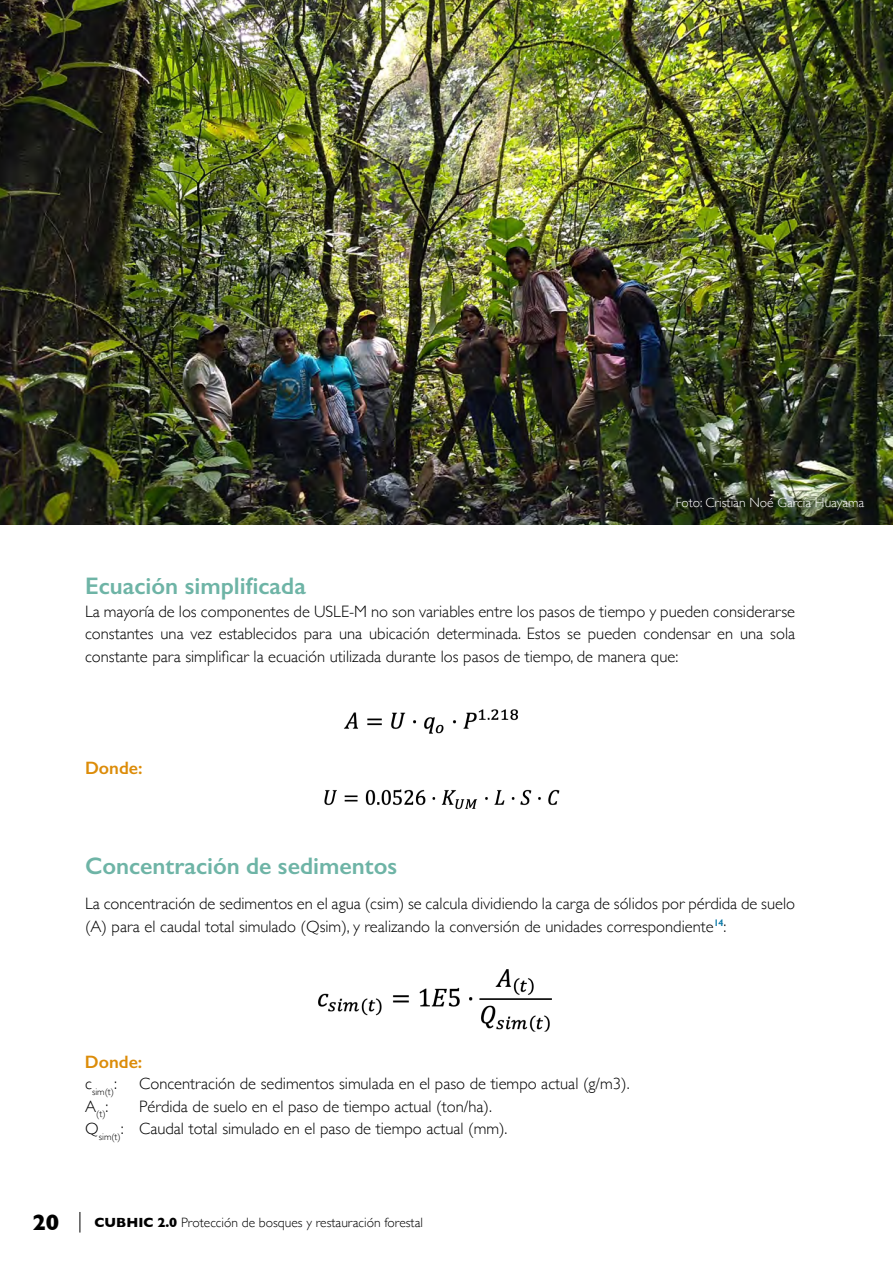
<style>
.page{position:relative;width:893px;height:1263px;background:#fff}
.page>*{position:absolute;margin:0;border:0;box-sizing:border-box;transform-origin:0 0}
.Subsubtitulos{font:600 24px "Gill Sans";color:#6eb4a6}
.t1{font:700 22.5px "Gill Sans";color:#000}
.Subtitulos{font:600 18px "Gill Sans";color:#dc8c09}
.Body-text{font:300 16.5px/22.5px "Gill Sans";color:#000;text-align:justify}
.t2{font:300 13.5px "Gill Sans";color:#000}
.Cuerpo_de_texto{font:300 13.5px "Gill Sans";color:#fff}
.Body-text-2{font:300 9.6px "Gill Sans";color:#000}
.s1{font-weight:700}
</style>
<div class="page">
<svg style="left:80px;top:1212px;width:1px;height:20px"></svg>
<img style="left:344px;top:709px;width:174px;height:25px">
<img style="left:324px;top:789px;width:236px;height:21px">
<img style="left:318px;top:969px;width:234px;height:63px">
<img style="left:0;top:0;width:893px;height:524px">
<div style="left:671px;top:492px;width:204px;height:28px;background:#000;opacity:.75"></div>
<p class="Subsubtitulos" style="left:85px;top:572px;width:222px">Ecuación simplificada</p>
<p class="Cuerpo_de_texto" style="left:676px;top:492px;width:190px">Foto: Cristian Noé García Huayama</p>
<p class="Body-text" style="left:85px;top:599px;width:712px">La mayoría de los componentes de USLE-M no son variables entre los pasos de tiempo y pueden considerarse constantes una vez establecidos para una ubicación determinada. Estos se pueden condensar en una sola constante para simplificar la ecuación utilizada durante los pasos de tiempo, de manera que:</p>
<p class="Subtitulos" style="left:85px;top:757px;width:59px">Donde:</p>
<p class="Subsubtitulos" style="left:85px;top:851px;width:314px">Concentración de sedimentos</p>
<p class="Body-text" style="left:85px;top:892px;width:712px">La concentración de sedimentos en el agua (csim) se calcula dividiendo la carga de sólidos por pérdida de suelo (A) para el caudal total simulado (Qsim), y realizando la conversión de unidades correspondiente<sup>14</sup>:</p>
<p class="Subtitulos" style="left:85px;top:1051px;width:59px">Donde:</p>
<p class="Body-text-2" style="left:85px;top:1084px;width:33px"><sup>c</sup>sim(t)<sup>:</sup></p>
<p class="Body-text" style="left:139px;top:1072px;width:492px">Concentración de sedimentos simulada en el paso de tiempo actual (g/m3).</p>
<p class="Body-text-2" style="left:85px;top:1106px;width:25px"><sup>A</sup>(t)<sup>:</sup></p>
<p class="Body-text" style="left:139px;top:1094px;width:354px">Pérdida de suelo en el paso de tiempo actual (ton/ha).</p>
<p class="Body-text" style="left:85px;top:1117px;width:424px">Q<sub>sim(t)</sub>: Caudal total simulado en el paso de tiempo actual (mm).</p>
<h2 class="t1" style="left:33px;top:1204px;width:28px">20</h2>
<p class="t2" style="left:95px;top:1211px;width:330px"><span class="s1">CUBHIC 2.0</span> Protección de bosques y restauración forestal</p>
</div>
